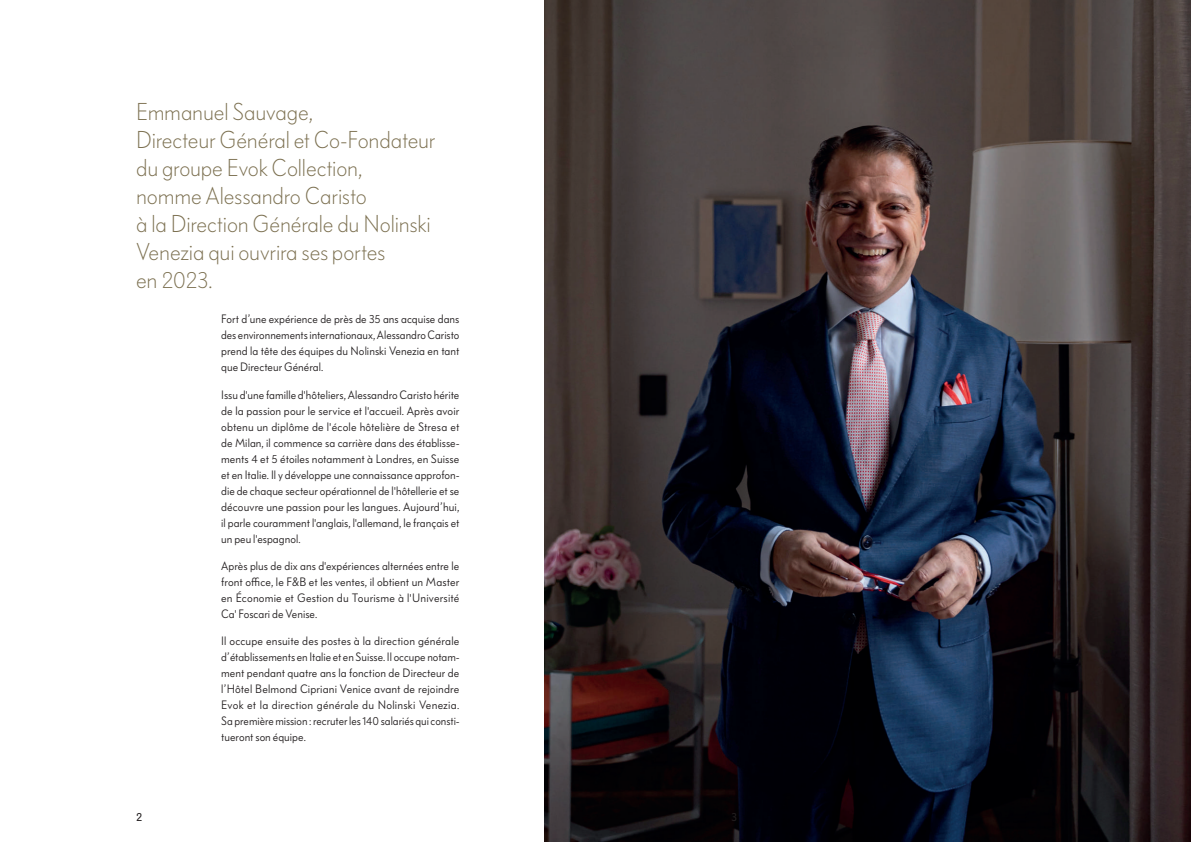
<style>
.page{position:relative;width:1191px;height:842px;background:#fff}
.page>*{position:absolute;margin:0;border:0;box-sizing:border-box;transform-origin:0 0}
.t1{font:300 24px/28px "Bauer Grotesk OT";letter-spacing:-.005em;color:#7a6e4e}
.t2{font:12px/16px "Bauer Grotesk OT";letter-spacing:.005em;color:#231f20;text-align:justify}
.t3{font:12px "Bauer Grotesk OT";color:#231f20}
</style>
<div class="page">
<img style="left:544px;top:0;width:647px;height:842px">
<h1 class="t1" style="left:136px;top:98px;width:301px">Emmanuel Sauvage,<br>Directeur Général et Co-Fondateur du groupe Evok Collection,<br>nomme Alessandro Caristo<br>à la Direction Générale du Nolinski<br>Venezia qui ouvrira ses portes<br>en 2023.</h1>
<p class="t2" style="left:221px;top:311px;width:240px">Fort d’une expérience de près de 35 ans acquise dans des environnements internationaux, Alessandro Caristo prend la tête des équipes du Nolinski Venezia en tant que Directeur Général.</p>
<p class="t2" style="left:221px;top:386px;width:240px">Issu d'une famille d'hôteliers, Alessandro Caristo hérite de la passion pour le service et l'accueil. Après avoir obtenu un diplôme de l'école hôtelière de Stresa et de Milan, il commence sa carrière dans des établisse&shy;ments 4 et 5 étoiles notamment à Londres, en Suisse et en Italie. Il y développe une connaissance approfon&shy;die de chaque secteur opérationnel de l'hôtellerie et se découvre une passion pour les langues. Aujourd’hui, il parle couramment l'anglais, l'allemand, le français et un peu l'espagnol.</p>
<p class="t2" style="left:221px;top:558px;width:240px">Après plus de dix ans d'expériences alternées entre le front office, le F&amp;B et les ventes, il obtient un Master en Économie et Gestion du Tourisme à l'Université Ca' Foscari de Venise.</p>
<p class="t2" style="left:221px;top:633px;width:240px">Il occupe ensuite des postes à la direction générale d’établissements en Italie et en Suisse. Il occupe notam&shy;ment pendant quatre ans la fonction de Directeur de l’Hôtel Belmond Cipriani Venice avant de rejoindre Evok et la direction générale du Nolinski Venezia.<br>Sa première mission : recruter les 140 salariés qui consti&shy;tueront son équipe.</p>
<p class="t3" style="left:136px;top:810px;width:8px">2</p>
<p class="t3" style="left:731px;top:810px;width:7px">3</p>
</div>
